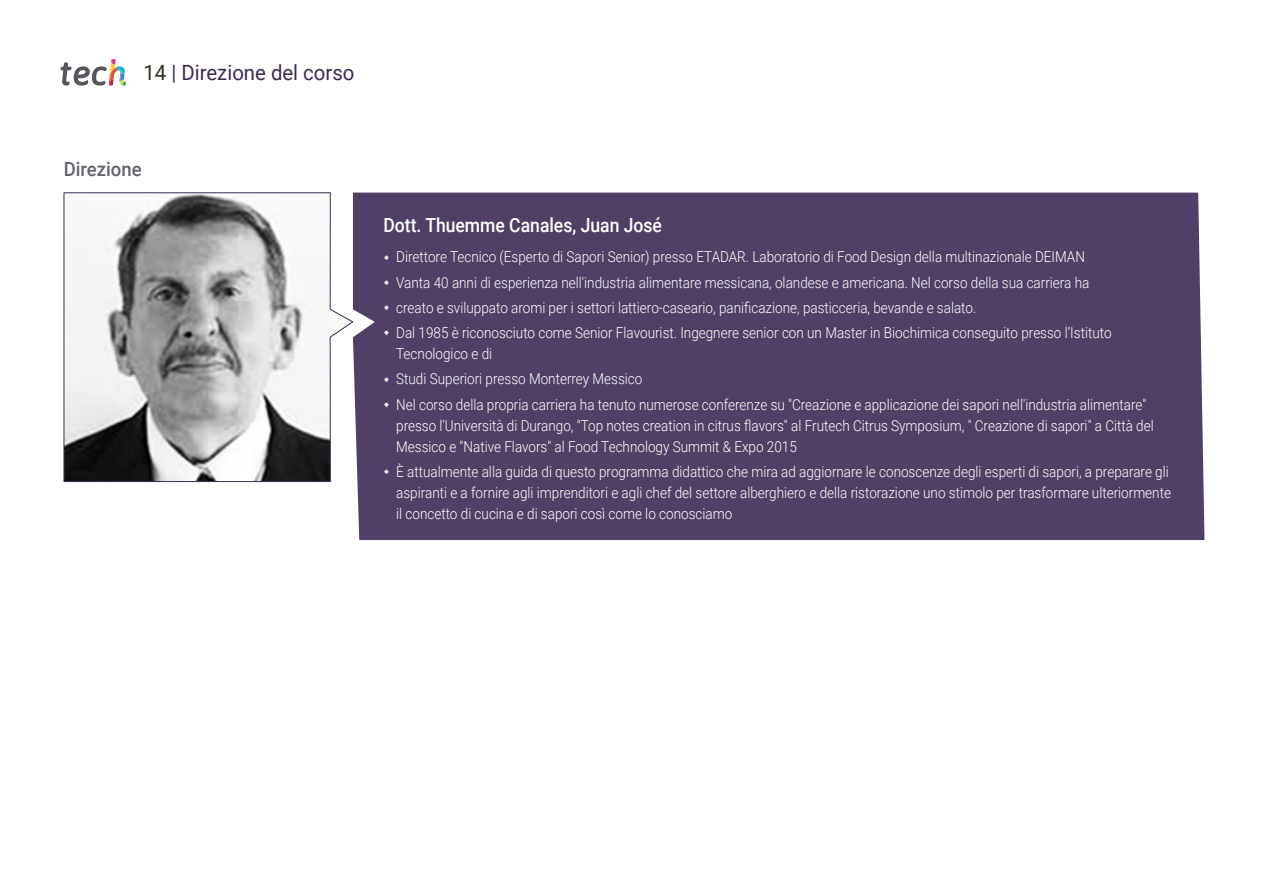
<style>
.page{position:relative;width:1263px;height:893px;background:#fff}
.page>*{position:absolute;margin:0;border:0;box-sizing:border-box;transform-origin:0 0}
.t1{font:21px "Roboto";color:#3d2b56}
.t2{font:500 19.5px "Roboto";color:#fff;scale:.9 1}
.t3{font:500 19.5px "Roboto";color:#61646a;scale:.95 1}
.t4{font:300 15px/25.2px "Roboto";color:#fff;scale:.9 1}
.s1{color:#312e20}
</style>
<div class="page">
<svg style="left:61px;top:59px;width:65px;height:27px"></svg>
<div style="left:353px;top:193px;width:851px;height:347px;background:#504067"></div>
<svg style="left:64px;top:192px;width:289px;height:290px"></svg>
<svg style="left:384px;top:255px;width:5px;height:5px"></svg>
<svg style="left:384px;top:280px;width:5px;height:5px"></svg>
<svg style="left:384px;top:305px;width:5px;height:5px"></svg>
<svg style="left:384px;top:331px;width:5px;height:5px"></svg>
<svg style="left:384px;top:377px;width:5px;height:5px"></svg>
<svg style="left:384px;top:402px;width:5px;height:5px"></svg>
<svg style="left:384px;top:469px;width:5px;height:5px"></svg>
<h1 class="t1" style="left:144px;top:57px;width:213px"><span class="s1">14</span> | Direzione del corso</h1>
<h2 class="t3" style="left:64px;top:155px;width:84px">Direzione</h2>
<h2 class="t2" style="left:383px;top:212px;width:311px">Dott. Thuemme Canales, Juan José</h2>
<p class="t4" style="left:396px;top:244px;width:796px">Direttore Tecnico (Esperto di Sapori Senior) presso ETADAR. Laboratorio di Food Design della multinazionale DEIMAN Vanta 40 anni di esperienza nell'industria alimentare messicana, olandese e americana. Nel corso della sua carriera ha creato e sviluppato aromi per i settori lattiero-caseario, panificazione, pasticceria, bevande e salato.<br>Dal 1985 è riconosciuto come Senior Flavourist. Ingegnere senior con un Master in Biochimica conseguito presso l’Istituto</p>
<p class="t4" style="left:396px;top:341px;width:835px">Tecnologico e di<br>Studi Superiori presso Monterrey Messico<br>Nel corso della propria carriera ha tenuto numerose conferenze su "Creazione e applicazione dei sapori nell'industria alimentare"</p>
<p class="t4" style="left:396px;top:414px;width:843px;line-height:21px">presso l'Università di Durango, "Top notes creation in citrus flavors" al Frutech Citrus Symposium, " Creazione di sapori" a Città del<br>Messico e "Native Flavors" al Food Technology Summit &amp; Expo 2015</p>
<p class="t4" style="left:396px;top:461px;width:862px;line-height:21px">È attualmente alla guida di questo programma didattico che mira ad aggiornare le conoscenze degli esperti di sapori, a preparare gli aspiranti e a fornire agli imprenditori e agli chef del settore alberghiero e della ristorazione uno stimolo per trasformare ulteriormente il concetto di cucina e di sapori così come lo conosciamo</p>
</div>
